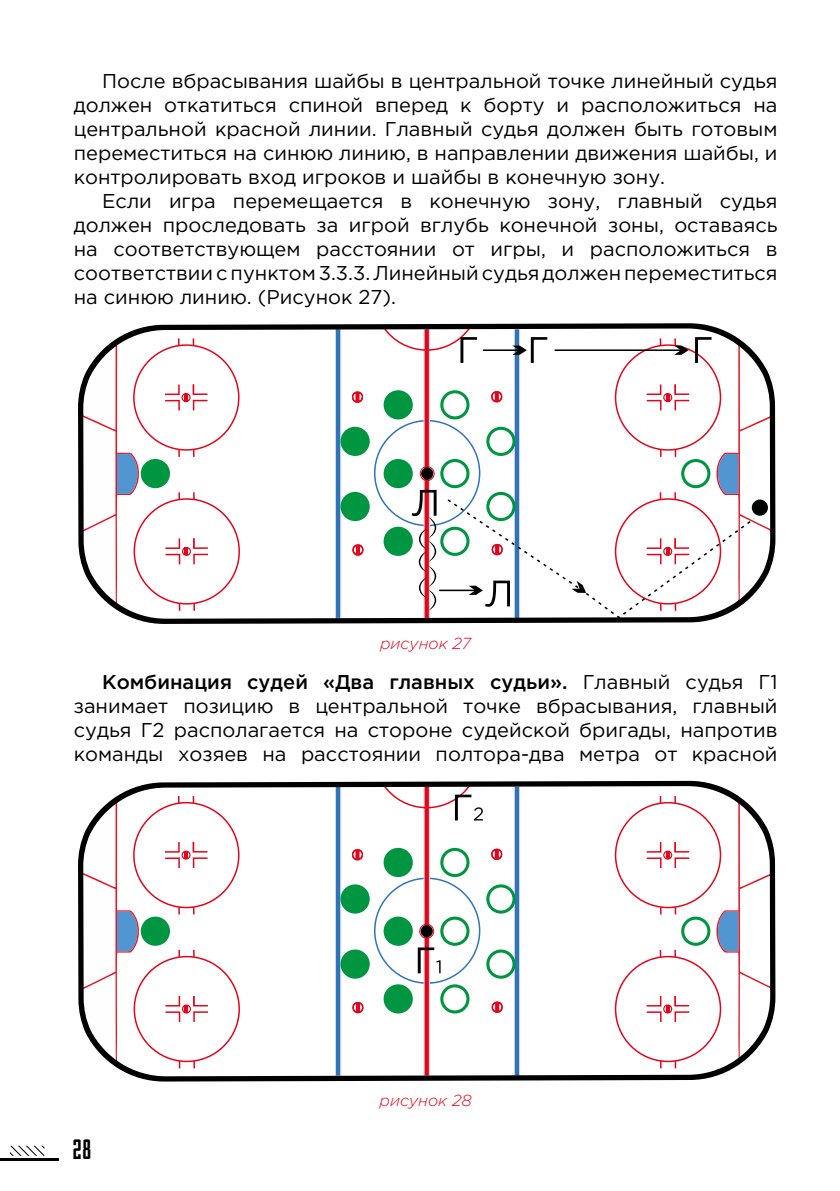
<style>
.page{position:relative;width:840px;height:1191px;background:#fff}
.page>*{position:absolute;margin:0;border:0;box-sizing:border-box;transform-origin:0 0}
.t1{font:28px "AA Duke Fill";color:#000}
.t2{font:20px/24px "Gotham Pro";color:#000;text-align:justify}
.t3{font:italic 300 16px "Gotham Pro";color:#e3051b}
.s1{font-weight:500}
</style>
<div class="page">
<svg style="left:10px;top:1145px;width:34px;height:10px"></svg>
<hr style="left:0;top:1158px;width:59px;height:2px;background:#000">
<svg style="left:78px;top:323px;width:697px;height:301px"></svg>
<div style="left:142px;top:460px;width:26px;height:26px;background:#009641;border-radius:50%"></div>
<div style="left:141px;top:459px;width:29px;height:29px;border:3px solid #009641;border-radius:50%"></div>
<div style="left:342px;top:493px;width:26px;height:26px;background:#009641;border-radius:50%"></div>
<div style="left:340px;top:492px;width:29px;height:29px;border:3px solid #009641;border-radius:50%"></div>
<div style="left:342px;top:428px;width:26px;height:26px;background:#009641;border-radius:50%"></div>
<div style="left:340px;top:427px;width:29px;height:29px;border:3px solid #009641;border-radius:50%"></div>
<svg style="left:374px;top:327px;width:398px;height:292px"></svg>
<svg style="left:78px;top:781px;width:697px;height:300px"></svg>
<div style="left:680px;top:916px;width:30px;height:29px;border:3px solid #009641;border-radius:50%"></div>
<div style="left:142px;top:918px;width:26px;height:26px;background:#009641;border-radius:50%"></div>
<div style="left:141px;top:916px;width:29px;height:29px;border:3px solid #009641;border-radius:50%"></div>
<div style="left:385px;top:849px;width:26px;height:26px;background:#009641;border-radius:50%"></div>
<div style="left:383px;top:848px;width:29px;height:29px;border:3px solid #009641;border-radius:50%"></div>
<div style="left:440px;top:848px;width:29px;height:29px;border:3px solid #009641;border-radius:50%"></div>
<div style="left:385px;top:985px;width:26px;height:27px;background:#009641;border-radius:50%"></div>
<div style="left:383px;top:984px;width:29px;height:29px;border:3px solid #009641;border-radius:50%"></div>
<div style="left:440px;top:984px;width:29px;height:29px;border:3px solid #009641;border-radius:50%"></div>
<div style="left:342px;top:951px;width:26px;height:26px;background:#009641;border-radius:50%"></div>
<div style="left:340px;top:949px;width:29px;height:29px;border:3px solid #009641;border-radius:50%"></div>
<div style="left:342px;top:886px;width:26px;height:26px;background:#009641;border-radius:50%"></div>
<div style="left:340px;top:884px;width:29px;height:29px;border:3px solid #009641;border-radius:50%"></div>
<svg style="left:374px;top:877px;width:143px;height:107px"></svg>
<svg style="left:382px;top:784px;width:100px;height:36px"></svg>
<div style="left:419px;top:923px;width:15px;height:15px;border:1px solid #e3051c;border-radius:50%"></div>
<div style="left:420px;top:925px;width:12px;height:12px;background:#000;border-radius:50%"></div>
<p class="t2" style="left:74px;top:69px;width:704px;text-indent:28px">После вбрасывания шайбы в центральной точке линейный судья должен откатиться спиной вперед к борту и расположиться на центральной красной линии. Главный судья должен быть готовым переместиться на синюю линию, в направлении движения шайбы, и контролировать вход игроков и шайбы в конечную зону.</p>
<p class="t2" style="left:74px;top:189px;width:704px;text-indent:28px">Если игра перемещается в конечную зону, главный судья должен проследовать за игрой вглубь конечной зоны, оставаясь на соответствующем расстоянии от игры, и расположиться в соответствии с пунктом 3.3.3. Линейный судья должен переместиться на синюю линию. (Рисунок 27).</p>
<p class="t3" style="left:380px;top:635px;width:92px">рисунок 27</p>
<p class="t2" style="left:74px;top:669px;width:704px;text-indent:28px"><span class="s1">Комбинация судей «Два главных судьи».</span> Главный судья Г1 занимает позицию в центральной точке вбрасывания, главный судья Г2 располагается на стороне судейской бригады, напротив команды хозяев на расстоянии полтора-два метра от красной</p>
<h1 class="t1" style="left:73px;top:1133px;width:20px">28</h1>
<p class="t3" style="left:379px;top:1091px;width:93px">рисунок 28</p>
</div>
